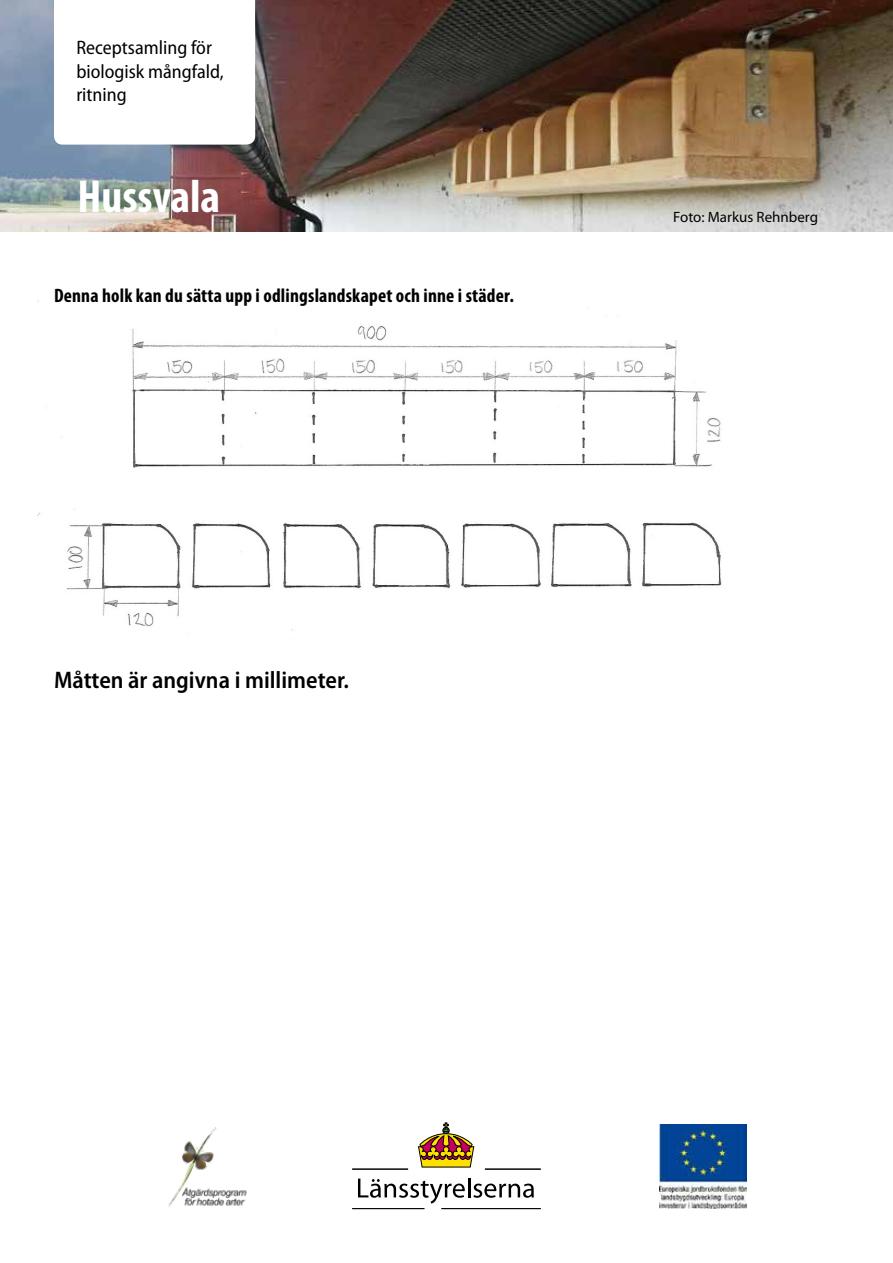
<style>
.page{position:relative;width:893px;height:1263px;background:#fff}
.page>*{position:absolute;margin:0;border:0;box-sizing:border-box;transform-origin:0 0}
.t1{font:700 condensed 46.5px "Myriad Pro";color:#fff}
.t2{font:600 semi-condensed 24px "Myriad Pro";color:#000}
.t3{font:700 condensed 19.5px "Myriad Pro";letter-spacing:.01em;color:#000}
.t4{font:semi-condensed 19.5px/23.4px "Myriad Pro";color:#000}
.t5{font:15px "Myriad Pro";color:#000}
</style>
<div class="page">
<img style="left:0;top:0;width:893px;height:232px">
<svg style="left:54px;top:0;width:201px;height:145px"></svg>
<img style="left:38px;top:292px;width:684px;height:339px">
<svg style="left:358px;top:1178px;width:107px;height:25px"></svg>
<hr style="left:468px;top:1177px;width:2px;height:20px;background:#000">
<svg style="left:473px;top:1183px;width:61px;height:15px"></svg>
<hr style="left:352px;top:1169px;width:56px;height:1px;background:#000">
<hr style="left:485px;top:1169px;width:56px;height:1px;background:#000">
<hr style="left:441px;top:1208px;width:100px;height:1px;background:#000">
<hr style="left:352px;top:1208px;width:72px;height:1px;background:#000">
<svg style="left:418px;top:1123px;width:56px;height:44px"></svg>
<img style="left:659px;top:1124px;width:87px;height:85px">
<img style="left:168px;top:1127px;width:79px;height:80px">
<p class="t4" style="left:76px;top:37px;width:149px">Receptsamling för biologisk mångfald, ritning</p>
<h1 class="t1" style="left:78px;top:171px;width:144px">Hussvala</h1>
<p class="t3" style="left:54px;top:284px;width:461px">Denna holk kan du sätta upp i odlingslandskapet och inne i städer.</p>
<p class="t2" style="left:54px;top:666px;width:297px">Måtten är angivna i millimeter.</p>
<p class="t5" style="left:673px;top:209px;width:146px">Foto: Markus Rehnberg</p>
</div>
